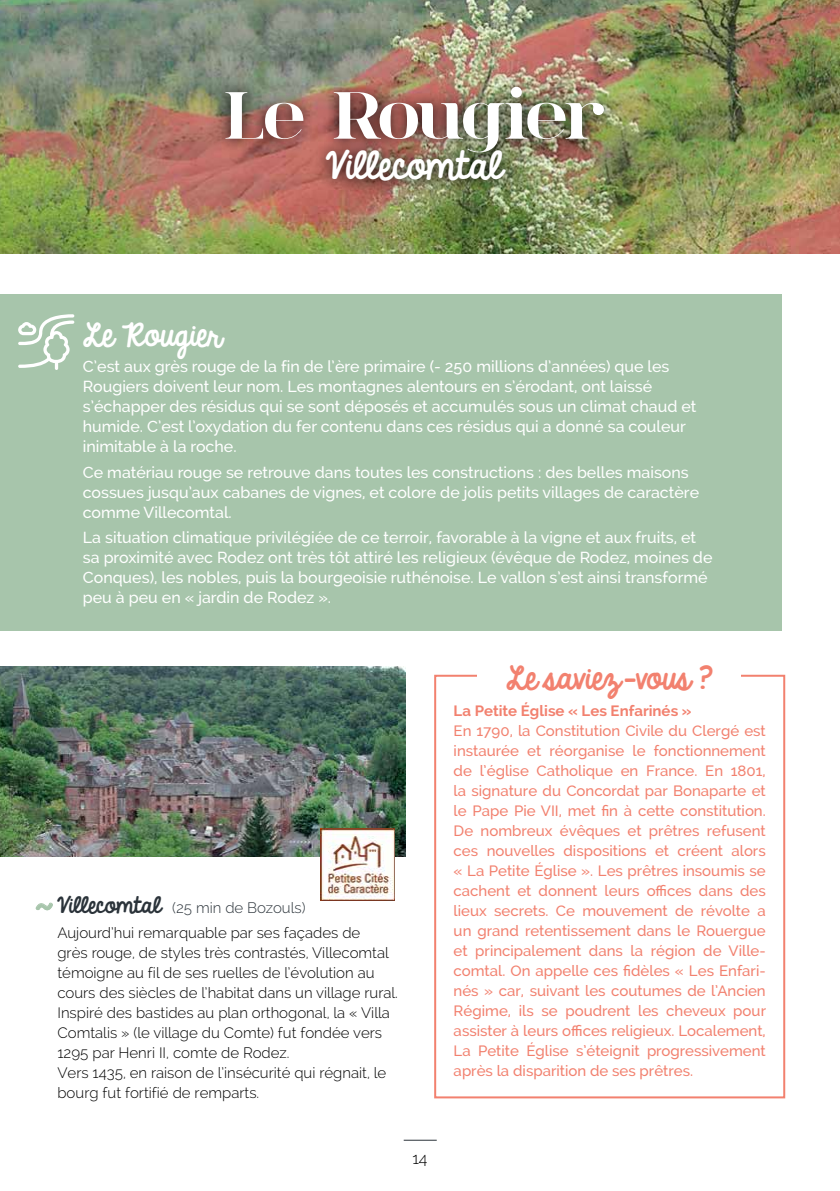
<style>
.page{position:relative;width:840px;height:1191px;background:#fff}
.page>*{position:absolute;margin:0;border:0;box-sizing:border-box;transform-origin:0 0}
.t1{font:700 70px "spinwerad";letter-spacing:-.04em;color:#fff}
.t2{font:34px "KG Always A Good Time BURLAT";color:#fff}
.t3{font:28px "KG Always A Good Time BURLAT";color:#f2816f}
.t4{font:28px "KG Always A Good Time BURLAT";color:#fff}
.t5{font:500 16px/20px "Raleway";color:#fff}
.t6{font:300 16px "Raleway";color:#000}
.t7{font:500 15px/20px "Raleway";color:#f2816f;text-align:justify}
.t8{font:300 15px/20px "Raleway";color:#000}
.t9{font:700 15px "Raleway";color:#f2816f}
.s1{font-family:"KG Always A Good Time BURLAT";font-weight:400;font-size:36px;color:#a7c5ab}
.s2{font-family:"KG Always A Good Time BURLAT";font-weight:400;font-size:20px;color:#2b333a}
.s3{color:#2b333a}
</style>
<div class="page">
<hr style="left:403px;top:1139px;width:33px;height:1px;background:#2b333a">
<img style="left:0;top:0;width:839px;height:253px">
<div style="left:203px;top:62px;width:434px;height:153px;background:#000;opacity:.27"></div>
<div style="left:214px;top:75px;width:402px;height:118px;background:#000;opacity:.75"></div>
<div style="left:0;top:294px;width:781px;height:336px;background:#a7c5ab"></div>
<svg style="left:18px;top:314px;width:56px;height:56px"></svg>
<div style="left:434px;top:675px;width:350px;height:423px;border:2px solid #f2816f"></div>
<div style="left:477px;top:657px;width:264px;height:32px;background:#fff"></div>
<img style="left:0;top:666px;width:405px;height:190px">
<img style="left:320px;top:828px;width:74px;height:72px">
<h1 class="t1" style="left:224px;top:66px;width:382px">Le Rougier</h1>
<h2 class="t2" style="left:326px;top:140px;width:177px">Villecomtal</h2>
<h3 class="t4" style="left:83px;top:314px;width:140px">Le Rougier</h3>
<p class="t5" style="left:83px;top:356px;width:614px">C’est aux grès rouge de la fin de l’ère primaire (- 250 millions d’années) que les Rougiers doivent leur nom. Les montagnes alentours en s’érodant, ont laissé s’échapper des résidus qui se sont déposés et accumulés sous un climat chaud et humide. C’est l’oxydation du fer contenu dans ces résidus qui a donné sa couleur inimitable à la roche.</p>
<p class="t5" style="left:83px;top:462px;width:617px">Ce matériau rouge se retrouve dans toutes les constructions : des belles maisons cossues jusqu’aux cabanes de vignes, et colore de jolis petits villages de caractère comme Villecomtal.</p>
<p class="t5" style="left:83px;top:528px;width:630px">La situation climatique privilégiée de ce terroir, favorable à la vigne et aux fruits, et sa proximité avec Rodez ont très tôt attiré les religieux (évêque de Rodez, moines de Conques), les nobles, puis la bourgeoisie ruthénoise. Le vallon s’est ainsi transformé peu à peu en « jardin de Rodez ».</p>
<p class="t8" style="left:57px;top:894px;width:304px;line-height:25.6px;text-indent:-23px"><span class="s1">~</span> <span class="s2">Villecomtal</span> <span class="s3">(25 min de Bozouls)<br></span>Aujourd’hui remarquable par ses façades de</p>
<p class="t8" style="left:57px;top:943px;width:342px">grès rouge, de styles très contrastés, Villecomtal témoigne au fil de ses ruelles de l’évolution au cours des siècles de l’habitat dans un village rural.<br>Inspiré des bastides au plan orthogonal, la « Villa Comtalis » (le village du Comte) fut fondée vers 1295 par Henri II, comte de Rodez.<br>Vers 1435, en raison de l’insécurité qui régnait, le bourg fut fortifié de remparts.</p>
<p class="t6" style="left:412px;top:1149px;width:17px">14</p>
<h3 class="t3" style="left:506px;top:656px;width:208px">Le saviez-vous ?</h3>
<p class="t9" style="left:453px;top:702px;width:239px">La Petite Église « Les Enfarinés »</p>
<p class="t7" style="left:453px;top:721px;width:314px">En 1790, la Constitution Civile du Clergé est instaurée et réorganise le fonctionnement de l’église Catholique en France. En 1801, la signature du Concordat par Bonaparte et le Pape Pie VII, met fin à cette constitution.<br>De nombreux évêques et prêtres refusent ces nouvelles dispositions et créent alors « La Petite Église ». Les prêtres insoumis se cachent et donnent leurs offices dans des lieux secrets. Ce mouvement de révolte a un grand retentissement dans le Rouergue et principalement dans la région de Ville&shy;comtal. On appelle ces fidèles « Les Enfari&shy;nés » car, suivant les coutumes de l’Ancien Régime, ils se poudrent les cheveux pour assister à leurs offices religieux. Localement, La Petite Église s’éteignit progressivement après la disparition de ses prêtres.</p>
</div>
